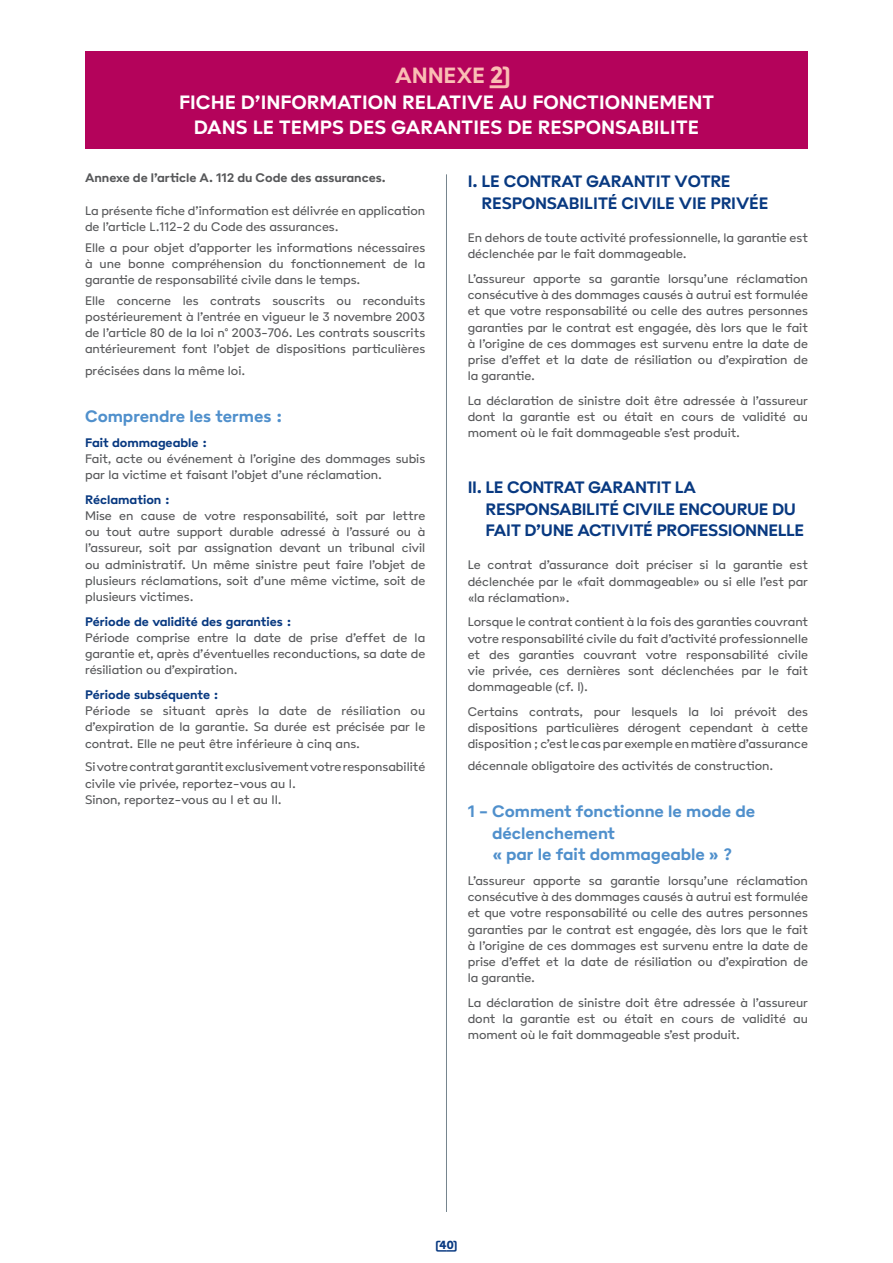
<style>
.page{position:relative;width:893px;height:1263px;background:#fff}
.page>*{position:absolute;margin:0;border:0;box-sizing:border-box;transform-origin:0 0}
.t1{font:700 24px "Poligon";color:#fabeb4}
.t2{font:700 21px/25.2px "Poligon";color:#fff;text-align:center}
.t3{font:700 18px/21.6px "Poligon";letter-spacing:-.02em;color:#083981}
.t4{font:700 18px/21.6px "Poligon";color:#5090cc}
.t5{font:13.5px/16.2px "Poligon";color:#57585a;text-align:justify}
.t6{font:700 13.5px "Poligon";color:#083981}
.t7{font:700 13.5px "Poligon";color:#57585a}
.t8{font:12px "Poligon Black Link";color:#083981}
.s1{font-family:"Poligon Black Link";font-weight:400}
</style>
<div class="page">
<hr style="left:446px;top:174px;width:1px;height:1038px;background:#76858e">
<div style="left:85px;top:51px;width:723px;height:98px;background:#b4035b"></div>
<h1 class="t1" style="left:395px;top:61px;width:117px">ANNEXE <span class="s1">2</span></h1>
<h2 class="t2" style="left:179px;top:89px;width:536px">FICHE D’INFORMATION RELATIVE AU FONCTIONNEMENT<br>DANS LE TEMPS DES GARANTIES DE RESPONSABILITE</h2>
<p class="t7" style="left:85px;top:169px;width:302px">Annexe de l’article A. 112 du Code des assurances.</p>
<p class="t5" style="left:85px;top:202px;width:342px">La présente fiche d’information est délivrée en application de l’article L.112-2 du Code des assurances.</p>
<p class="t5" style="left:85px;top:239px;width:342px">Elle a pour objet d’apporter les informations nécessaires à une bonne compréhension du fonctionnement de la garantie de responsabilité civile dans le temps.</p>
<p class="t5" style="left:85px;top:292px;width:342px">Elle concerne les contrats souscrits ou reconduits postérieurement à l’entrée en vigueur le 3 novembre 2003 de l’article 80 de la loi n° 2003-706. Les contrats souscrits antérieurement font l’objet de dispositions particulières</p>
<p class="t5" style="left:85px;top:362px;width:162px">précisées dans la même loi.</p>
<h3 class="t4" style="left:85px;top:405px;width:199px">Comprendre les termes :</h3>
<p class="t6" style="left:85px;top:434px;width:124px">Fait dommageable :</p>
<p class="t5" style="left:85px;top:450px;width:342px">Fait, acte ou événement à l’origine des dommages subis par la victime et faisant l’objet d’une réclamation.</p>
<p class="t6" style="left:85px;top:491px;width:87px">Réclamation :</p>
<p class="t5" style="left:85px;top:507px;width:342px">Mise en cause de votre responsabilité, soit par lettre ou tout autre support durable adressé à l’assuré ou à l’assureur, soit par assignation devant un tribunal civil ou administratif. Un même sinistre peut faire l’objet de plusieurs réclamations, soit d’une même victime, soit de plusieurs victimes.</p>
<p class="t6" style="left:85px;top:613px;width:208px">Période de validité des garanties :</p>
<p class="t5" style="left:85px;top:629px;width:342px">Période comprise entre la date de prise d’effet de la garantie et, après d’éventuelles reconductions, sa date de résiliation ou d’expiration.</p>
<p class="t6" style="left:85px;top:686px;width:135px">Période subséquente :</p>
<p class="t5" style="left:85px;top:702px;width:342px">Période se situant après la date de résiliation ou d’expiration de la garantie. Sa durée est précisée par le contrat. Elle ne peut être inférieure à cinq ans.</p>
<p class="t5" style="left:85px;top:759px;width:342px;text-align:left">Si votre contrat garantit exclusivement votre responsabilité civile vie privée, reportez-vous au I.<br>Sinon, reportez-vous au I et au II.</p>
<h3 class="t3" style="left:482px;top:170px;width:288px;text-indent:-14px">I. LE CONTRAT GARANTIT VOTRE<br>RESPONSABILITÉ CIVILE VIE PRIVÉE</h3>
<p class="t5" style="left:468px;top:229px;width:342px">En dehors de toute activité professionnelle, la garantie est déclenchée par le fait dommageable.</p>
<p class="t5" style="left:468px;top:270px;width:342px">L’assureur apporte sa garantie lorsqu’une réclamation consécutive à des dommages causés à autrui est formulée et que votre responsabilité ou celle des autres personnes garanties par le contrat est engagée, dès lors que le fait à l’origine de ces dommages est survenu entre la date de prise d’effet et la date de résiliation ou d’expiration de la garantie.</p>
<p class="t5" style="left:468px;top:392px;width:342px">La déclaration de sinistre doit être adressée à l’assureur dont la garantie est ou était en cours de validité au moment où le fait dommageable s’est produit.</p>
<h3 class="t3" style="left:486px;top:476px;width:320px;text-indent:-18px">II. LE CONTRAT GARANTIT LA<br>RESPONSABILITÉ CIVILE ENCOURUE DU<br>FAIT D’UNE ACTIVITÉ PROFESSIONNELLE</h3>
<p class="t5" style="left:468px;top:557px;width:342px">Le contrat d’assurance doit préciser si la garantie est déclenchée par le «fait dommageable» ou si elle l’est par «la réclamation».</p>
<p class="t5" style="left:468px;top:614px;width:342px">Lorsque le contrat contient à la fois des garanties couvrant votre responsabilité civile du fait d’activité professionnelle et des garanties couvrant votre responsabilité civile vie privée, ces dernières sont déclenchées par le fait dommageable (cf. I).</p>
<p class="t5" style="left:468px;top:703px;width:342px">Certains contrats, pour lesquels la loi prévoit des dispositions particulières dérogent cependant à cette disposition ; c’est le cas par exemple en matière d’assurance</p>
<p class="t5" style="left:468px;top:757px;width:307px">décennale obligatoire des activités de construction.</p>
<h3 class="t4" style="left:492px;top:800px;width:265px;text-indent:-24px">1 - Comment fonctionne le mode de déclenchement<br>« par le fait dommageable » ?</h3>
<p class="t5" style="left:468px;top:872px;width:342px">L’assureur apporte sa garantie lorsqu’une réclamation consécutive à des dommages causés à autrui est formulée et que votre responsabilité ou celle des autres personnes garanties par le contrat est engagée, dès lors que le fait à l’origine de ces dommages est survenu entre la date de prise d’effet et la date de résiliation ou d’expiration de la garantie.</p>
<p class="t5" style="left:468px;top:994px;width:342px">La déclaration de sinistre doit être adressée à l’assureur dont la garantie est ou était en cours de validité au moment où le fait dommageable s’est produit.</p>
<p class="t8" style="left:436px;top:1237px;width:23px">40</p>
</div>
